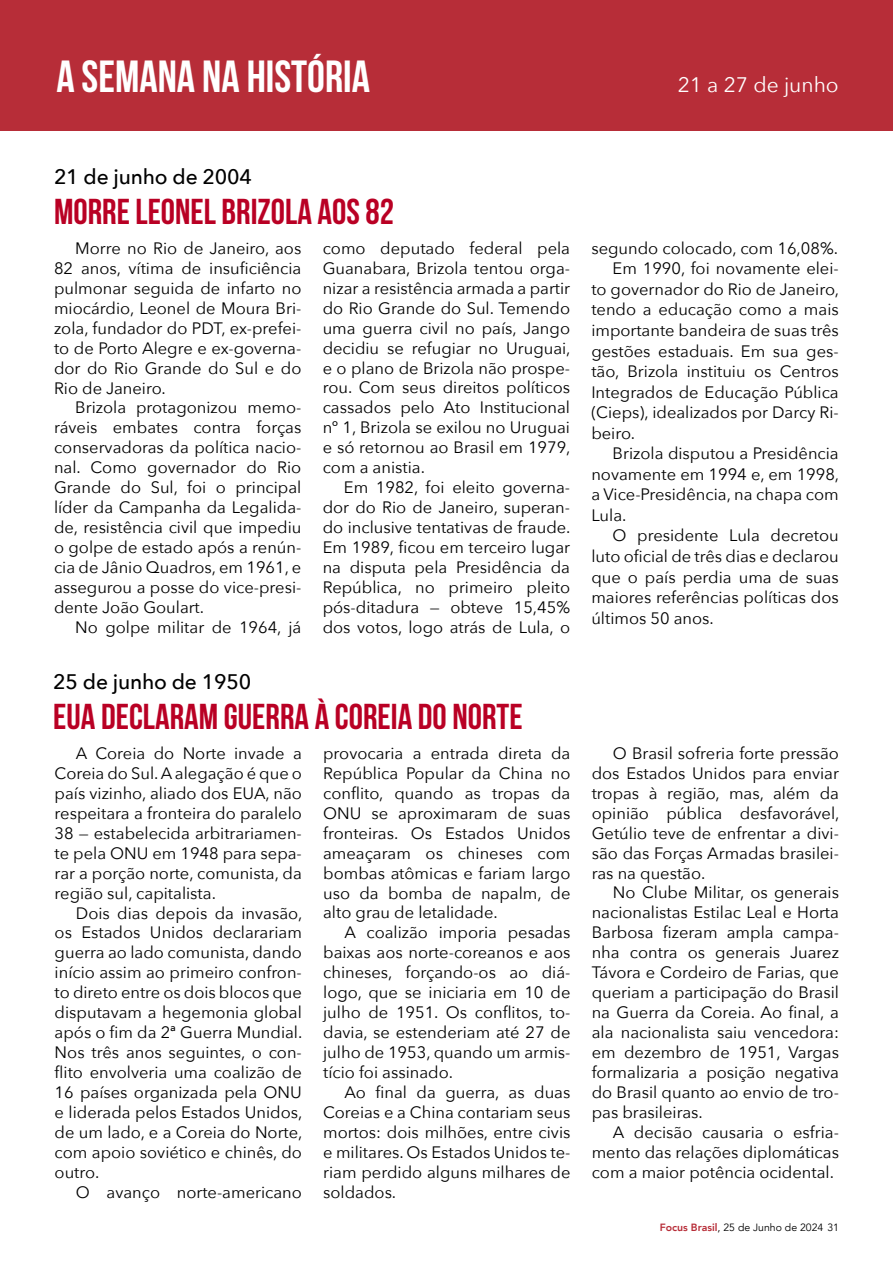
<style>
.page{position:relative;width:893px;height:1263px;background:#fff}
.page>*{position:absolute;margin:0;border:0;box-sizing:border-box;transform-origin:0 0}
.t1{font:700 45px "Bebas Neue";color:#fff}
.t2{font:700 36px "Bebas Neue";color:#b90024}
.t3{font:500 21px "Avenir Next";letter-spacing:-.01em;color:#000}
.t4{font:21px "Avenir Next";color:#fff}
.t5{font:16.5px/20px "Avenir Next";color:#000;text-align:justify}
.t6{font:10.5px "Avenir";color:#000}
.s1{font-weight:800;color:#b72d38}
</style>
<div class="page">
<div style="left:0;top:0;width:893px;height:130px;background:#b72d38"></div>
<h1 class="t1" style="left:56px;top:52px;width:315px">A SEMANA NA HISTÓRIA</h1>
<p class="t4" style="left:678px;top:67px;width:163px">21 a 27 de junho</p>
<p class="t3" style="left:54px;top:159px;width:199px">21 de junho de 2004</p>
<h2 class="t2" style="left:54px;top:192px;width:341px">MORRE LEONEL BRIZOLA AOS 82</h2>
<p class="t5" style="left:54px;top:237px;width:249px;text-indent:21px">Morre no Rio de Janeiro, aos 82 anos, vítima de insuficiência pulmonar seguida de infarto no miocárdio, Leonel de Moura Bri&shy;zola, fundador do PDT, ex-prefei&shy;to de Porto Alegre e ex-governa&shy;dor do Rio Grande do Sul e do Rio de Janeiro.</p>
<p class="t5" style="left:54px;top:397px;width:249px;text-indent:21px">Brizola protagonizou memo&shy;ráveis embates contra forças conservadoras da política nacio&shy;nal. Como governador do Rio Grande do Sul, foi o principal líder da Campanha da Legalida&shy;de, resistência civil que impediu o golpe de estado após a renún&shy;cia de Jânio Quadros, em 1961, e assegurou a posse do vice-presi&shy;dente João Goulart.</p>
<p class="t5" style="left:75px;top:616px;width:228px">No golpe militar de 1964, já</p>
<p class="t5" style="left:323px;top:237px;width:249px">como deputado federal pela Guanabara, Brizola tentou orga&shy;nizar a resistência armada a partir do Rio Grande do Sul. Temendo uma guerra civil no país, Jango decidiu se refugiar no Uruguai, e o plano de Brizola não prospe&shy;rou. Com seus direitos políticos cassados pelo Ato Institucional nº 1, Brizola se exilou no Uruguai e só retornou ao Brasil em 1979, com a anistia.</p>
<p class="t5" style="left:323px;top:477px;width:249px;text-indent:21px">Em 1982, foi eleito governa&shy;dor do Rio de Janeiro, superan&shy;do inclusive tentativas de fraude.<br>Em 1989, ficou em terceiro lugar na disputa pela Presidência da República, no primeiro pleito pós-ditadura — obteve 15,45% dos votos, logo atrás de Lula, o</p>
<p class="t3" style="left:53px;top:663px;width:199px">25 de junho de 1950</p>
<h2 class="t2" style="left:53px;top:697px;width:471px">EUA DECLARAM GUERRA À COREIA DO NORTE</h2>
<p class="t5" style="left:55px;top:742px;width:249px;text-indent:21px">A Coreia do Norte invade a Coreia do Sul. A alegação é que o país vizinho, aliado dos EUA, não respeitara a fronteira do paralelo 38 — estabelecida arbitrariamen&shy;te pela ONU em 1948 para sepa&shy;rar a porção norte, comunista, da região sul, capitalista.</p>
<p class="t5" style="left:55px;top:902px;width:249px;text-indent:21px">Dois dias depois da invasão, os Estados Unidos declarariam guerra ao lado comunista, dando início assim ao primeiro confron&shy;to direto entre os dois blocos que disputavam a hegemonia global após o fim da 2ª Guerra Mundial.<br>Nos três anos seguintes, o con&shy;flito envolveria uma coalizão de 16 países organizada pela ONU e liderada pelos Estados Unidos, de um lado, e a Coreia do Norte, com apoio soviético e chinês, do outro.</p>
<p class="t5" style="left:76px;top:1181px;width:227px">O avanço norte-americano</p>
<p class="t5" style="left:323px;top:742px;width:249px">provocaria a entrada direta da República Popular da China no conflito, quando as tropas da ONU se aproximaram de suas fronteiras. Os Estados Unidos ameaçaram os chineses com bombas atômicas e fariam largo uso da bomba de napalm, de alto grau de letalidade.</p>
<p class="t5" style="left:323px;top:922px;width:249px;text-indent:21px">A coalizão imporia pesadas baixas aos norte-coreanos e aos chineses, forçando-os ao diá&shy;logo, que se iniciaria em 10 de julho de 1951. Os conflitos, to&shy;davia, se estenderiam até 27 de julho de 1953, quando um armis&shy;tício foi assinado.</p>
<p class="t5" style="left:323px;top:1081px;width:249px;text-indent:21px">Ao final da guerra, as duas Coreias e a China contariam seus mortos: dois milhões, entre civis e militares. Os Estados Unidos te&shy;riam perdido alguns milhares de soldados.</p>
<p class="t5" style="left:591px;top:237px;width:248px">segundo colocado, com 16,08%.</p>
<p class="t5" style="left:613px;top:258px;width:228px">Em 1990, foi novamente elei-</p>
<p class="t5" style="left:591px;top:278px;width:249px">to governador do Rio de Janeiro,</p>
<p class="t5" style="left:591px;top:299px;width:249px">tendo a educação como a mais</p>
<p class="t5" style="left:591px;top:319px;width:249px">importante bandeira de suas três</p>
<p class="t5" style="left:591px;top:340px;width:249px">gestões estaduais. Em sua ges-</p>
<p class="t5" style="left:591px;top:361px;width:249px">tão, Brizola instituiu os Centros</p>
<p class="t5" style="left:591px;top:381px;width:249px">Integrados de Educação Pública</p>
<p class="t5" style="left:591px;top:402px;width:249px">(Cieps), idealizados por Darcy Ri-</p>
<p class="t5" style="left:591px;top:422px;width:45px">beiro.</p>
<p class="t5" style="left:613px;top:443px;width:228px">Brizola disputou a Presidência</p>
<p class="t5" style="left:591px;top:463px;width:249px">novamente em 1994 e, em 1998,</p>
<p class="t5" style="left:591px;top:484px;width:249px">a Vice-Presidência, na chapa com</p>
<p class="t5" style="left:591px;top:504px;width:37px">Lula.</p>
<p class="t5" style="left:613px;top:525px;width:228px">O presidente Lula decretou</p>
<p class="t5" style="left:591px;top:545px;width:249px">luto oficial de três dias e declarou</p>
<p class="t5" style="left:591px;top:566px;width:249px">que o país perdia uma de suas</p>
<p class="t5" style="left:591px;top:587px;width:249px">maiores referências políticas dos</p>
<p class="t5" style="left:591px;top:607px;width:124px">últimos 50 anos.</p>
<p class="t5" style="left:592px;top:742px;width:249px;text-indent:21px">O Brasil sofreria forte pressão dos Estados Unidos para enviar tropas à região, mas, além da opinião pública desfavorável, Getúlio teve de enfrentar a divi&shy;são das Forças Armadas brasilei&shy;ras na questão.</p>
<p class="t5" style="left:592px;top:882px;width:249px;text-indent:21px">No Clube Militar, os generais nacionalistas Estilac Leal e Horta Barbosa fizeram ampla campa&shy;nha contra os generais Juarez Távora e Cordeiro de Farias, que queriam a participação do Brasil na Guerra da Coreia. Ao final, a ala nacionalista saiu vencedora: em dezembro de 1951, Vargas formalizaria a posição negativa do Brasil quanto ao envio de tro&shy;pas brasileiras.</p>
<p class="t5" style="left:592px;top:1121px;width:249px;text-indent:21px">A decisão causaria o esfria&shy;mento das relações diplomáticas com a maior potência ocidental.</p>
<p class="t6" style="left:660px;top:1221px;width:181px"><span class="s1">Focus Brasil</span>, 25 de Junho de 2024 31</p>
</div>
